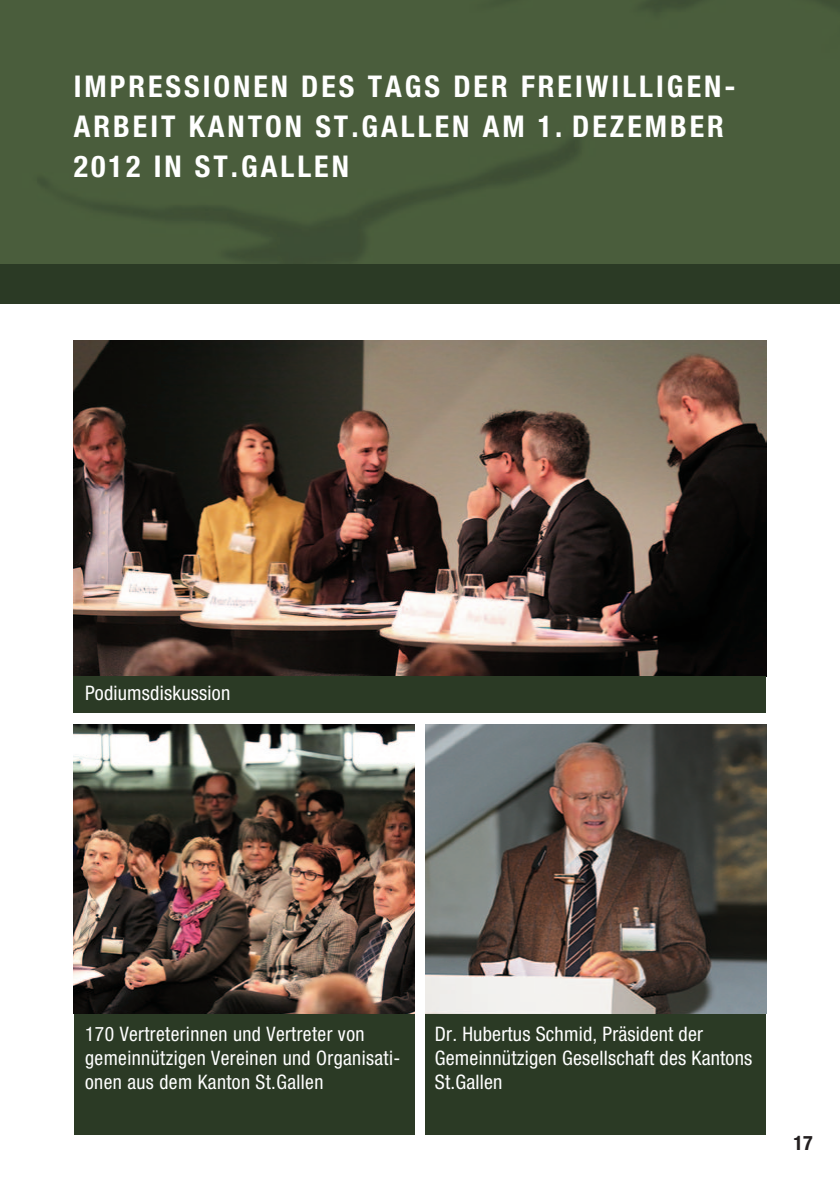
<style>
.page{position:relative;width:840px;height:1191px;background:#fff}
.page>*{position:absolute;margin:0;border:0;box-sizing:border-box;transform-origin:0 0}
.t1{font:700 condensed 30px/40px "Helvetica Neue";letter-spacing:.1em;color:#fff}
.t2{font:condensed 20px/24px "Helvetica Neue";letter-spacing:.01em;color:#fff}
.t3{font:700 condensed 20px "Helvetica Neue";color:#231f20}
</style>
<div class="page">
<div style="left:0;top:0;width:839px;height:264px;background:#4a5d3c"></div>
<div style="left:0;top:264px;width:839px;height:39px;background:#2b3a25"></div>
<img style="left:74px;top:724px;width:340px;height:290px">
<img style="left:425px;top:724px;width:340px;height:290px">
<img style="left:74px;top:340px;width:691px;height:336px">
<div style="left:74px;top:1014px;width:340px;height:120px;background:#2b3a25"></div>
<div style="left:425px;top:1014px;width:340px;height:120px;background:#2b3a25"></div>
<div style="left:74px;top:676px;width:691px;height:36px;background:#2b3a25"></div>
<h1 class="t1" style="left:74px;top:66px;width:662px">IM PRESSIONEN DES TAGS DER FREIWILLIGEN-<br>ARBEIT KANTON ST.GALLEN AM 1. DEZEMBER<br>2012 IN ST.GALLEN</h1>
<p class="t2" style="left:85px;top:681px;width:147px">Podiumsdiskussion</p>
<p class="t2" style="left:85px;top:1021px;width:316px">170 Vertreterinnen und Vertreter von gemeinnützigen Vereinen und Organisati&shy;onen aus dem Kanton St.Gallen</p>
<p class="t2" style="left:434px;top:1021px;width:319px">Dr. Hubertus Schmid, Präsident der<br>Gemeinnützigen Gesellschaft des Kantons<br>St.Gallen</p>
<p class="t3" style="left:793px;top:1130px;width:21px">17</p>
</div>
